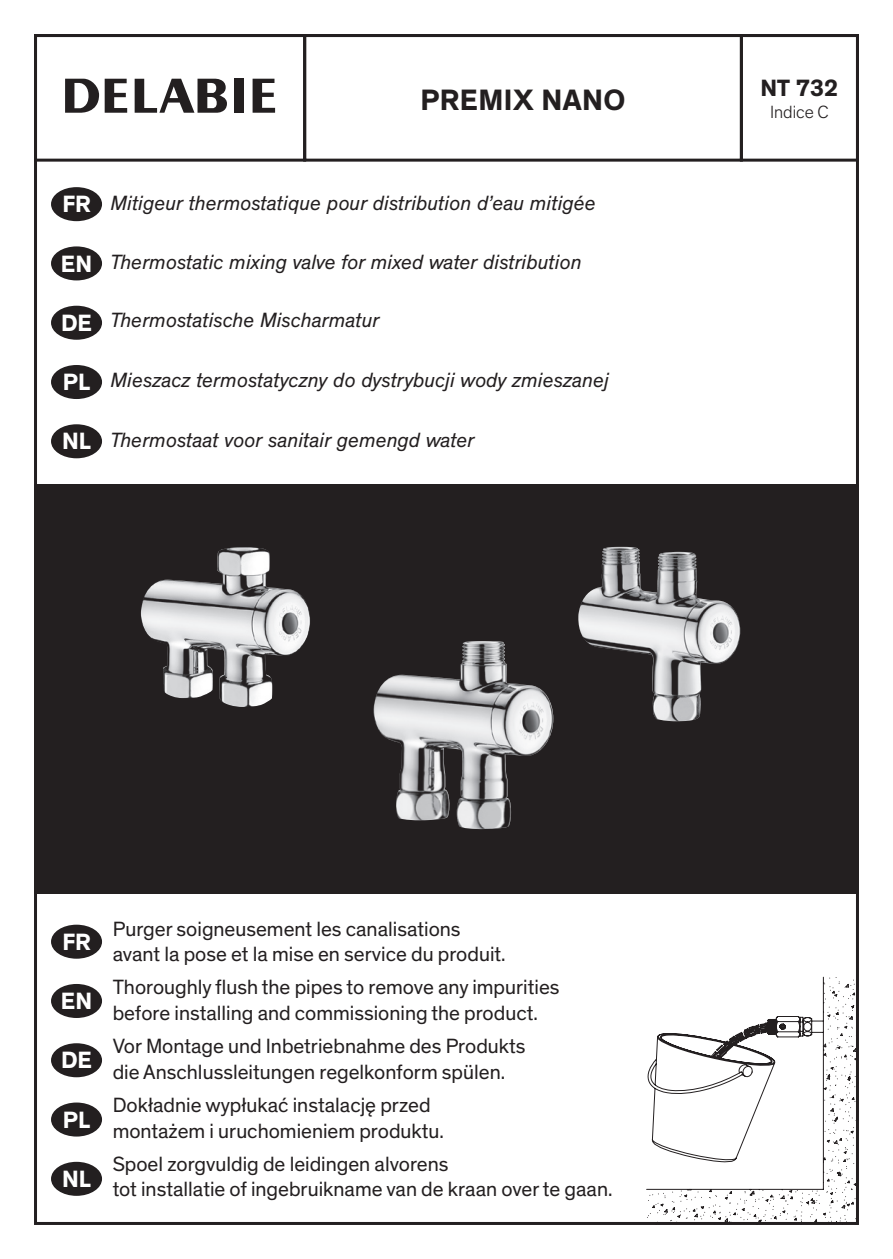
<style>
.page{position:relative;width:893px;height:1259px;background:#fff}
.page>*{position:absolute;margin:0;border:0;box-sizing:border-box;transform-origin:0 0}
.t1{font:700 30px "Theinhardt";letter-spacing:.015em;color:#231f20}
.t2{font:700 24px "Theinhardt";color:#fff}
.t3{font:700 24px "Theinhardt";color:#231f20}
.t4{font:21px/25.2px "Theinhardt";color:#231f20}
.t5{font:italic 21px "Theinhardt";color:#231f20}
.t6{font:300 18px "Theinhardt";color:#231f20}
</style>
<div class="page">
<svg style="left:646px;top:977px;width:209px;height:244px"></svg>
<div style="left:34px;top:484px;width:825px;height:409px;background:#231f20"></div>
<div style="left:51px;top:187px;width:51px;height:34px;background:#231f20;border-radius:50%"></div>
<div style="left:51px;top:246px;width:51px;height:34px;background:#231f20;border-radius:50%"></div>
<div style="left:51px;top:306px;width:51px;height:34px;background:#231f20;border-radius:50%"></div>
<div style="left:51px;top:365px;width:51px;height:34px;background:#231f20;border-radius:50%"></div>
<div style="left:51px;top:424px;width:51px;height:34px;background:#231f20;border-radius:50%"></div>
<div style="left:51px;top:924px;width:51px;height:34px;background:#231f20;border-radius:50%"></div>
<div style="left:51px;top:984px;width:51px;height:34px;background:#231f20;border-radius:50%"></div>
<div style="left:51px;top:1043px;width:51px;height:34px;background:#231f20;border-radius:50%"></div>
<div style="left:51px;top:1102px;width:51px;height:34px;background:#231f20;border-radius:50%"></div>
<div style="left:51px;top:1161px;width:51px;height:34px;background:#231f20;border-radius:50%"></div>
<div style="left:34px;top:34px;width:272px;height:128px;border:3px solid #231f20"></div>
<div style="left:303px;top:34px;width:440px;height:128px;border:3px solid #231f20"></div>
<div style="left:740px;top:34px;width:119px;height:128px;border:3px solid #231f20"></div>
<svg style="left:65px;top:79px;width:34px;height:34px"></svg>
<svg style="left:105px;top:79px;width:22px;height:34px"></svg>
<svg style="left:135px;top:79px;width:92px;height:34px"></svg>
<div style="left:234px;top:79px;width:10px;height:34px;background:#231f20"></div>
<svg style="left:253px;top:79px;width:22px;height:34px"></svg>
<img style="left:141px;top:548px;width:169px;height:159px">
<img style="left:578px;top:547px;width:162px;height:174px">
<div style="left:378px;top:646px;width:212px;height:220px;background:#231f20;opacity:.75"></div>
<img style="left:373px;top:641px;width:109px;height:179px">
<h1 class="t1" style="left:420px;top:81px;width:207px">PREMIX NANO</h1>
<p class="t3" style="left:760px;top:73px;width:80px">NT 732</p>
<p class="t6" style="left:770px;top:101px;width:60px">Indice C</p>
<p class="t2" style="left:62px;top:189px;width:30px">FR</p>
<p class="t5" style="left:111px;top:191px;width:487px">Mitigeur thermostatique pour distribution d’eau mitigée</p>
<p class="t2" style="left:61px;top:249px;width:33px">EN</p>
<p class="t2" style="left:61px;top:308px;width:32px">DE</p>
<p class="t5" style="left:111px;top:250px;width:473px">Thermostatic mixing valve for mixed water distribution</p>
<p class="t5" style="left:111px;top:308px;width:270px">Thermostatische Mischarmatur</p>
<p class="t2" style="left:63px;top:367px;width:29px">PL</p>
<p class="t5" style="left:111px;top:368px;width:500px">Mieszacz termostatyczny do dystrybucji wody zmieszanej</p>
<p class="t2" style="left:62px;top:426px;width:31px">NL</p>
<p class="t5" style="left:111px;top:427px;width:365px">Thermostaat voor sanitair gemengd water</p>
<p class="t2" style="left:62px;top:927px;width:30px">FR</p>
<p class="t2" style="left:61px;top:986px;width:33px">EN</p>
<p class="t2" style="left:61px;top:1045px;width:32px">DE</p>
<p class="t2" style="left:63px;top:1104px;width:29px">PL</p>
<p class="t2" style="left:62px;top:1164px;width:31px">NL</p>
<p class="t4" style="left:113px;top:916px;width:394px">Purger soigneusement les canalisations avant la pose et la mise en service du produit.</p>
<p class="t4" style="left:113px;top:975px;width:448px">Thoroughly flush the pipes to remove any impurities before installing and commissioning the product.</p>
<p class="t4" style="left:113px;top:1034px;width:414px">Vor Montage und Inbetriebnahme des Produkts die Anschlussleitungen regelkonform spülen.</p>
<p class="t4" style="left:113px;top:1093px;width:333px">Dokładnie wypłukać instalację przed montażem i uruchomieniem produktu.</p>
<p class="t4" style="left:113px;top:1152px;width:501px">Spoel zorgvuldig de leidingen alvorens<br>tot installatie of ingebruikname van de kraan over te gaan.</p>
</div>
